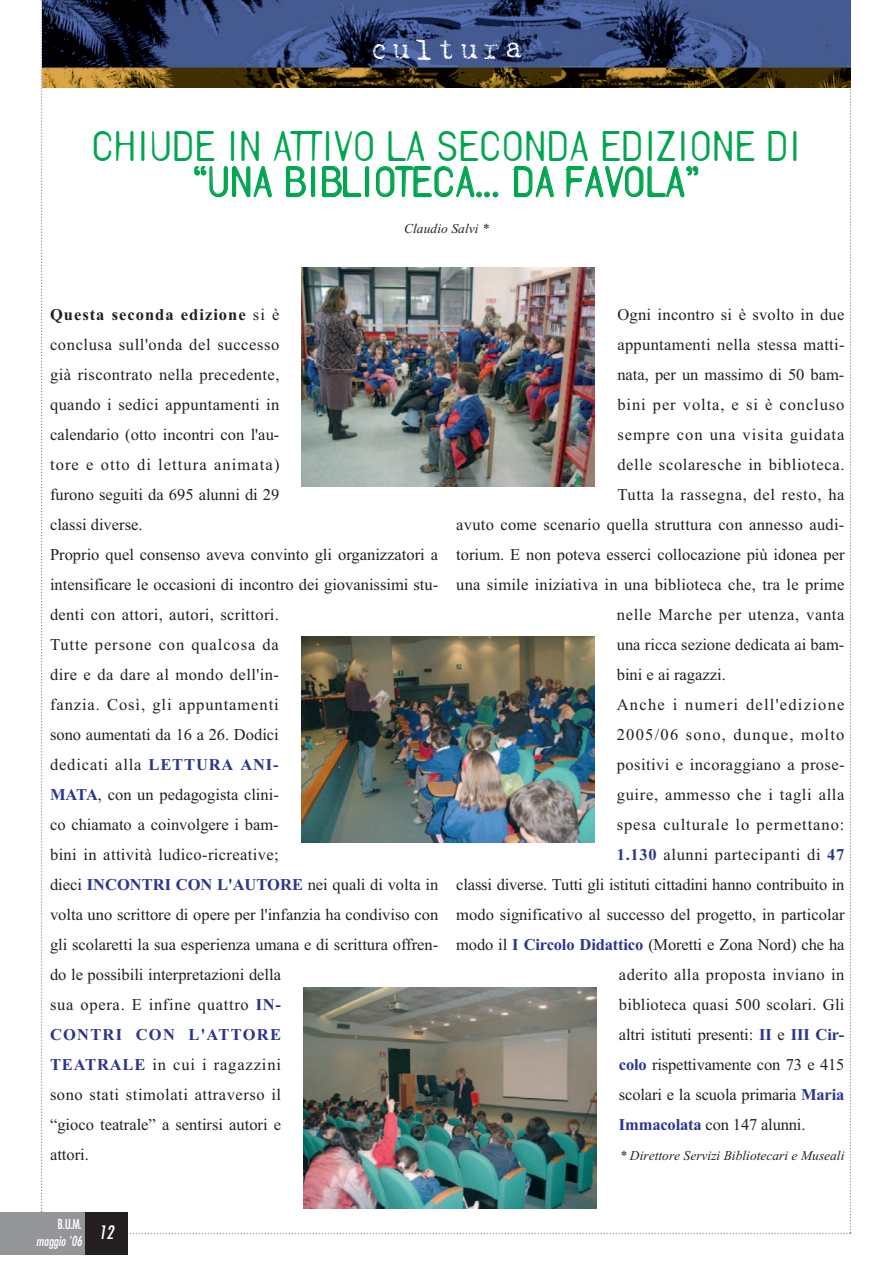
<style>
.page{position:relative;width:893px;height:1276px;background:#fff}
.page>*{position:absolute;margin:0;border:0;box-sizing:border-box;transform-origin:0 0}
.t1{font:37.5px/35.5px "Template Gothic";color:#00a54f;text-align:center}
.t2{font:30px "Harting";letter-spacing:.15em;color:#fff}
.t3{font:16.5px/30px "Times";letter-spacing:.015em;color:#231f20}
.t4{font:16.5px "Times";letter-spacing:-.01em;color:#231f20}
.t5{font:16.5px "Times";letter-spacing:.04em;color:#231f20}
.t6{font:16.5px "Times";letter-spacing:.055em;color:#231f20}
.t7{font:16.5px "Times";letter-spacing:.075em;color:#231f20}
.t8{font:italic 13.5px "Times";color:#231f20}
.t9{font:italic condensed 13.5px/16.5px "Futura";color:#fff;scale:.95 1}
.s1{font-weight:700}
.s2{font-weight:700;color:#2c3491}
.s3{font-style:normal}
</style>
<div class="page">
<div style="left:0;top:1212px;width:86px;height:42px;background:#939598"></div>
<div style="left:85px;top:1212px;width:43px;height:42px;background:#231f20"></div>
<img style="left:41px;top:0;width:810px;height:1234px">
<h2 class="t2" style="left:370px;top:31px;width:155px">cultura</h2>
<h1 class="t1" style="left:91px;top:130px;width:712px">CHIUDE IN ATTIVO LA SECONDA EDIZIONE DI “UNA BIBLIOTECA… DA FAVOLA”</h1>
<p class="t8" style="left:404px;top:220px;width:86px">Claudio Salvi *</p>
<p class="t3" style="left:50px;top:299px;width:390px"><span class="s1">Questa seconda edizione</span> si è<br>conclusa sull'onda del successo<br>già riscontrato nella precedente,<br>quando i sedici appuntamenti in<br>calendario (otto incontri con l'au-<br>tore e otto di lettura animata)<br>furono seguiti da 695 alunni di 29<br>classi diverse.<br>Proprio quel consenso aveva convinto gli organizzatori a intensificare le occasioni di incontro dei giovanissimi stu&shy;denti con attori, autori, scrittori.<br>Tutte persone con qualcosa da<br>dire e da dare al mondo dell'in-<br>fanzia. Così, gli appuntamenti<br>sono aumentati da 16 a 26. Dodici<br>dedicati alla <span class="s2">LETTURA ANI-<br>MATA</span>, con un pedagogista clini-<br>co chiamato a coinvolgere i bam-<br>bini in attività ludico-ricreative;<br>dieci <span class="s2">INCONTRI CON L'AUTORE</span> nei quali di volta in volta uno scrittore di opere per l'infanzia ha condiviso con gli scolaretti la sua esperienza umana e di scrittura offren&shy;do le possibili interpretazioni della<br>sua opera. E infine quattro <span class="s2">IN-<br>CONTRI CON L'ATTORE<br>TEATRALE</span> in cui i ragazzini<br>sono stati stimolati attraverso il<br>“gioco teatrale” a sentirsi autori e<br>attori.</p>
<p class="t3" style="left:617px;top:299px;width:229px">Ogni incontro si è svolto in due</p>
<p class="t3" style="left:617px;top:329px;width:229px">appuntamenti nella stessa matti-</p>
<p class="t3" style="left:617px;top:359px;width:229px">nata, per un massimo di 50 bam-</p>
<p class="t6" style="left:617px;top:395px;width:229px">bini per volta, e si è concluso</p>
<p class="t6" style="left:617px;top:425px;width:229px">sempre con una visita guidata</p>
<p class="t5" style="left:617px;top:455px;width:229px">delle scolaresche in biblioteca.</p>
<p class="t5" style="left:617px;top:485px;width:229px">Tutta la rassegna, del resto, ha</p>
<p class="t3" style="left:456px;top:509px;width:390px">avuto come scenario quella struttura con annesso audi-</p>
<p class="t3" style="left:456px;top:539px;width:390px">torium. E non poteva esserci collocazione più idonea per</p>
<p class="t3" style="left:456px;top:569px;width:390px">una simile iniziativa in una biblioteca che, tra le prime</p>
<p class="t5" style="left:617px;top:605px;width:229px">nelle Marche per utenza, vanta</p>
<p class="t3" style="left:617px;top:629px;width:229px">una ricca sezione dedicata ai bam-</p>
<p class="t3" style="left:617px;top:659px;width:111px">bini e ai ragazzi.</p>
<p class="t7" style="left:617px;top:695px;width:229px">Anche i numeri dell'edizione</p>
<p class="t7" style="left:617px;top:725px;width:229px">2005/06 sono, dunque, molto</p>
<p class="t3" style="left:617px;top:749px;width:229px">positivi e incoraggiano a prose-</p>
<p class="t5" style="left:617px;top:785px;width:229px">guire, ammesso che i tagli alla</p>
<p class="t6" style="left:617px;top:815px;width:229px">spesa culturale lo permettano:</p>
<p class="t5" style="left:617px;top:845px;width:229px"><span class="s2">1.130</span> alunni partecipanti di <span class="s2">47</span></p>
<p class="t4" style="left:456px;top:875px;width:390px">classi diverse. Tutti gli istituti cittadini hanno contribuito in</p>
<p class="t3" style="left:456px;top:899px;width:390px">modo significativo al successo del progetto, in particolar</p>
<p class="t4" style="left:456px;top:935px;width:390px">modo il <span class="s2">I Circolo Didattico</span> (Moretti e Zona Nord) che ha</p>
<p class="t3" style="left:619px;top:959px;width:227px">aderito alla proposta inviano in</p>
<p class="t3" style="left:619px;top:989px;width:227px">biblioteca quasi 500 scolari. Gli</p>
<p class="t4" style="left:619px;top:1025px;width:227px">altri istituti presenti: <span class="s2">II</span> e <span class="s2">III Cir-</span></p>
<p class="t4" style="left:619px;top:1055px;width:227px"><span class="s2">colo</span> rispettivamente con 73 e 415</p>
<p class="t4" style="left:619px;top:1085px;width:227px">scolari e la scuola primaria <span class="s2">Maria</span></p>
<p class="t4" style="left:619px;top:1115px;width:188px"><span class="s2">Immacolata</span> con 147 alunni.</p>
<p class="t8" style="left:620px;top:1148px;width:226px">* Direttore Servizi Bibliotecari e Museali</p>
<p class="t9" style="left:36px;top:1217px;width:83px;text-indent:21px"><span class="s3">B.U.M. </span>maggio '06 <sup>12</sup></p>
</div>
